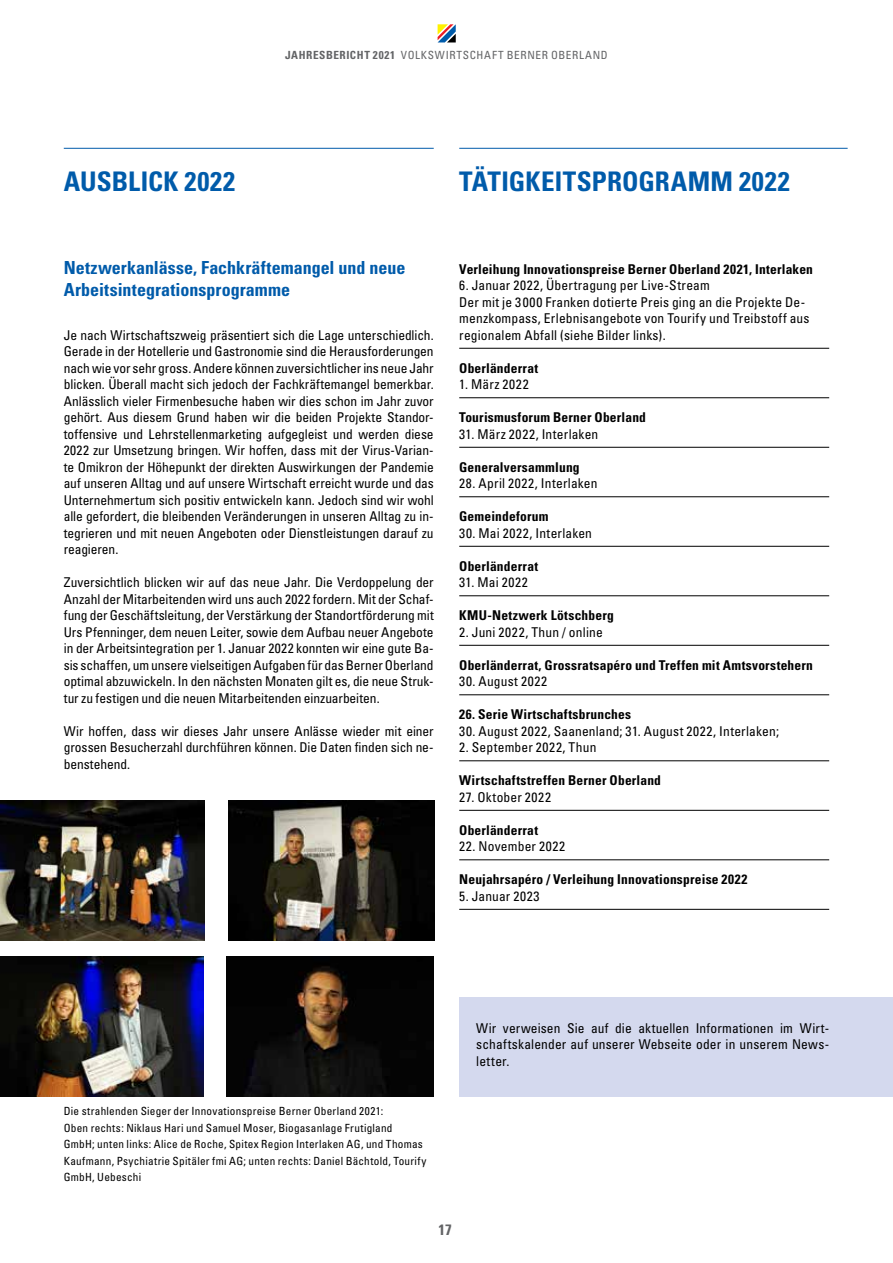
<style>
.page{position:relative;width:893px;height:1263px;background:#fff}
.page>*{position:absolute;margin:0;border:0;box-sizing:border-box;transform-origin:0 0}
.t1{font:700 condensed 27px "Univers LT Std";letter-spacing:.01em;color:#005baa}
.t2{font:700 condensed 18px/22.5px "Univers LT Std";color:#005baa}
.t3{font:700 condensed 15px "Univers LT Std";color:#636466}
.t4{font:condensed 13.5px/16.5px "Univers LT Std";letter-spacing:-.005em;color:#000;text-align:justify}
.t5{font:700 condensed 13.5px "Univers LT Std";letter-spacing:.015em;color:#000}
.t6{font:condensed 13.5px/16.5px "Univers LT Std";letter-spacing:.015em;color:#000}
.t7{font:condensed 13.5px "Univers LT Std";letter-spacing:.04em;color:#000}
.t8{font:condensed 13.5px "Univers LT Std";letter-spacing:.045em;color:#000}
.t9{font:condensed 13.5px "Univers LT Std";letter-spacing:.025em;color:#000}
.t10{font:condensed 13.5px "Univers LT Std";letter-spacing:.02em;color:#000}
.t11{font:condensed 11.25px/16.5px "Univers LT Std";letter-spacing:.02em;color:#000}
.t12{font:condensed 11.25px "Univers LT Std";letter-spacing:.06em;color:#636466}
.s1{font-weight:700}
</style>
<div class="page">
<svg style="left:438px;top:24px;width:17px;height:18px"></svg>
<div style="left:459px;top:998px;width:434px;height:99px;background:#d4d9ee"></div>
<hr style="left:459px;top:348px;width:370px;height:1px;background:#000">
<hr style="left:459px;top:397px;width:370px;height:1px;background:#000">
<hr style="left:459px;top:447px;width:370px;height:1px;background:#000">
<hr style="left:459px;top:496px;width:370px;height:1px;background:#000">
<hr style="left:459px;top:546px;width:370px;height:1px;background:#000">
<hr style="left:459px;top:595px;width:370px;height:1px;background:#000">
<hr style="left:459px;top:645px;width:370px;height:1px;background:#000">
<hr style="left:459px;top:694px;width:370px;height:1px;background:#000">
<hr style="left:459px;top:760px;width:370px;height:1px;background:#000">
<hr style="left:459px;top:810px;width:370px;height:1px;background:#000">
<hr style="left:459px;top:859px;width:370px;height:1px;background:#000">
<hr style="left:459px;top:909px;width:370px;height:1px;background:#000">
<hr style="left:64px;top:148px;width:370px;height:1px;background:#005baa">
<hr style="left:459px;top:148px;width:389px;height:1px;background:#005baa">
<img style="left:0;top:800px;width:204px;height:140px">
<img style="left:228px;top:800px;width:206px;height:140px">
<img style="left:0;top:956px;width:203px;height:141px">
<img style="left:226px;top:956px;width:208px;height:141px">
<p class="t12" style="left:285px;top:48px;width:324px"><span class="s1">JAHRESBERICHT 2021</span> VOLKSWIRTSCHAFT BERNER OBERLAND</p>
<h1 class="t1" style="left:64px;top:165px;width:173px">AUSBLICK 2022</h1>
<h1 class="t1" style="left:459px;top:165px;width:332px">TÄTIGKEITSPROGRAMM 2022</h1>
<h2 class="t2" style="left:64px;top:256px;width:343px">Netzwerkanlässe, Fachkräftemangel und neue<br>Arbeitsintegrationsprogramme</h2>
<p class="t4" style="left:64px;top:326px;width:371px;text-align:left">Je nach Wirtschaftszweig präsentiert sich die Lage unterschiedlich.<br>Gerade in der Hotellerie und Gastronomie sind die Herausforderungen nach wie vor sehr gross. Andere können zuversichtlicher ins neue Jahr blicken. Überall macht sich jedoch der Fachkräftemangel bemerkbar.<br>Anlässlich vieler Firmenbesuche haben wir dies schon im Jahr zuvor gehört. Aus diesem Grund haben wir die beiden Projekte Standor&shy;toffensive und Lehrstellenmarketing aufgegleist und werden diese 2022 zur Umsetzung bringen. Wir hoffen, dass mit der Virus-Varian&shy;te Omikron der Höhepunkt der direkten Auswirkungen der Pandemie auf unseren Alltag und auf unsere Wirtschaft erreicht wurde und das Unternehmertum sich positiv entwickeln kann. Jedoch sind wir wohl alle gefordert, die bleibenden Veränderungen in unseren Alltag zu in&shy;tegrieren und mit neuen Angeboten oder Dienstleistungen darauf zu reagieren.</p>
<p class="t4" style="left:64px;top:574px;width:371px">Zuversichtlich blicken wir auf das neue Jahr. Die Verdoppelung der Anzahl der Mitarbeitenden wird uns auch 2022 fordern. Mit der Schaf&shy;fung der Geschäftsleitung, der Verstärkung der Standortförderung mit Urs Pfenninger, dem neuen Leiter, sowie dem Aufbau neuer Angebote in der Arbeitsintegration per 1. Januar 2022 konnten wir eine gute Ba&shy;sis schaffen, um unsere vielseitigen Aufgaben für das Berner Oberland optimal abzuwickeln. In den nächsten Monaten gilt es, die neue Struk&shy;tur zu festigen und die neuen Mitarbeitenden einzuarbeiten.</p>
<p class="t4" style="left:64px;top:722px;width:371px">Wir hoffen, dass wir dieses Jahr unsere Anlässe wieder mit einer grossen Besucherzahl durchführen können. Die Daten finden sich ne&shy;benstehend.</p>
<p class="t5" style="left:459px;top:260px;width:355px">Verleihung Innovationspreise Berner Oberland 2021, Interlaken</p>
<p class="t6" style="left:459px;top:277px;width:352px">6. Januar 2022, Übertragung per Live-Stream<br>Der mit je 3 000 Franken dotierte Preis ging an die Projekte De&shy;menzkompass, Erlebnisangebote von Tourify und Treibstoff aus regionalem Abfall (siehe Bilder links).</p>
<p class="t5" style="left:459px;top:359px;width:80px">Oberländerrat</p>
<p class="t8" style="left:459px;top:376px;width:71px">1. März 2022</p>
<p class="t5" style="left:459px;top:409px;width:188px">Tourismusforum Berner Oberland</p>
<p class="t10" style="left:459px;top:425px;width:141px">31. März 2022, Interlaken</p>
<p class="t5" style="left:459px;top:458px;width:122px">Generalversammlung</p>
<p class="t9" style="left:459px;top:475px;width:140px">28. April 2022, Interlaken</p>
<p class="t5" style="left:459px;top:508px;width:91px">Gemeindeforum</p>
<p class="t6" style="left:459px;top:524px;width:134px">30. Mai 2022, Interlaken</p>
<p class="t5" style="left:459px;top:557px;width:80px">Oberländerrat</p>
<p class="t7" style="left:459px;top:574px;width:70px">31. Mai 2022</p>
<p class="t5" style="left:459px;top:607px;width:156px">KMU-Netzwerk Lötschberg</p>
<p class="t6" style="left:459px;top:623px;width:145px">2. Juni 2022, Thun / online</p>
<p class="t5" style="left:459px;top:656px;width:355px">Oberländerrat, Grossratsapéro und Treffen mit Amtsvorstehern</p>
<p class="t8" style="left:459px;top:673px;width:89px">30. August 2022</p>
<p class="t5" style="left:459px;top:706px;width:173px">26. Serie Wirtschaftsbrunches</p>
<p class="t6" style="left:459px;top:722px;width:321px">30. August 2022, Saanenland; 31. August 2022, Interlaken;</p>
<p class="t6" style="left:459px;top:739px;width:139px">2. September 2022, Thun</p>
<p class="t5" style="left:459px;top:772px;width:203px">Wirtschaftstreffen Berner Oberland</p>
<p class="t7" style="left:459px;top:788px;width:93px">27. Oktober 2022</p>
<p class="t5" style="left:459px;top:821px;width:80px">Oberländerrat</p>
<p class="t6" style="left:459px;top:838px;width:107px">22. November 2022</p>
<p class="t5" style="left:459px;top:871px;width:290px">Neujahrsapéro / Verleihung Innovationspreise 2022</p>
<p class="t4" style="left:459px;top:887px;width:82px">5. Januar 2023</p>
<p class="t11" style="left:64px;top:1103px;width:364px">Die strahlenden Sieger der Innovationspreise Berner Oberland 2021:<br>Oben rechts: Niklaus Hari und Samuel Moser, Biogasanlage Frutigland GmbH; unten links: Alice de Roche, Spitex Region Interlaken AG, und Thomas Kaufmann, Psychiatrie Spitäler fmi AG; unten rechts: Daniel Bächtold, Tourify GmbH, Uebeschi</p>
<p class="t3" style="left:438px;top:1221px;width:15px">17</p>
<p class="t4" style="left:476px;top:1019px;width:354px">Wir verweisen Sie auf die aktuellen Informationen im Wirt&shy;schaftskalender auf unserer Webseite oder in unserem News&shy;letter.</p>
</div>
